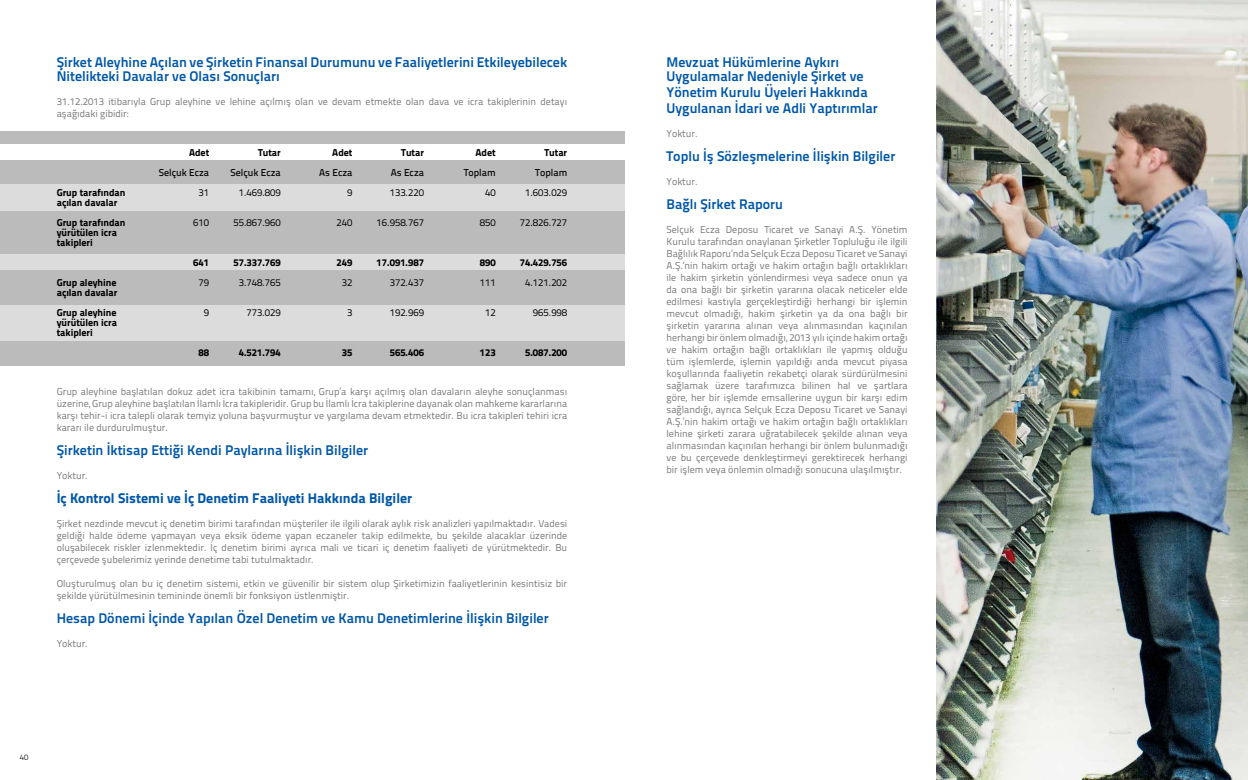
<style>
.page{position:relative;width:1248px;height:780px;background:#fff}
.page>*{position:absolute;margin:0;border:0;box-sizing:border-box;transform-origin:0 0}
.t1{font:14px/14px "Titillium Text 25 L 800 wt";color:#0057a8}
.t2{font:14px "Titillium Text 25 L 999 wt";color:#0057a8}
.t3{font:10px/12px "Titillium Text 25 L 400 wt";color:#77777a;text-align:justify}
.t4{font:10px/10px "Titillium Text 25 L 999 wt";color:#000}
.t5{font:10px "Titillium Text 25 L 400 wt";color:#000}
.t6{font:10px "Titillium Text 25 L 600 wt";color:#000}
.t7{font:8px "Titillium Text 25 L 250 wt";color:#000}
</style>
<div class="page">
<div style="left:0;top:131px;width:624px;height:235px;background:#bbbbbc"></div>
<div style="left:0;top:144px;width:624px;height:15px;background:#fff"></div>
<div style="left:0;top:184px;width:624px;height:27px;background:#dcdcdd"></div>
<div style="left:0;top:254px;width:624px;height:16px;background:#dcdcdd"></div>
<div style="left:0;top:305px;width:624px;height:35px;background:#dcdcdd"></div>
<img style="left:936px;top:0;width:311px;height:780px">
<h1 class="t1" style="left:57px;top:54px;width:512px">Şirket Aleyhine Açılan ve Şirketin Finansal Durumunu ve Faaliyetlerini Etkileyebilecek<br>Nitelikteki Davalar ve Olası Sonuçları</h1>
<p class="t3" style="left:57px;top:95px;width:512px">31.12.2013 itibarıyla Grup aleyhine ve lehine açılmış olan ve devam etmekte olan dava ve icra takiplerinin detayı aşağıdaki gibidir:</p>
<p class="t4" style="left:57px;top:187px;width:70px">Grup tarafından açılan davalar</p>
<p class="t4" style="left:57px;top:217px;width:70px">Grup tarafından yürütülen icra takipleri</p>
<p class="t4" style="left:57px;top:277px;width:62px">Grup aleyhine açılan davalar</p>
<p class="t4" style="left:57px;top:307px;width:62px;text-align:justify">Grup aleyhine yürütülen icra takipleri</p>
<p class="t4" style="left:189px;top:147px;width:22px">Adet</p>
<p class="t6" style="left:159px;top:165px;width:52px">Selçuk Ecza</p>
<p class="t5" style="left:198px;top:185px;width:12px">31</p>
<p class="t5" style="left:193px;top:215px;width:17px">610</p>
<p class="t4" style="left:193px;top:257px;width:17px">641</p>
<p class="t5" style="left:198px;top:275px;width:12px">79</p>
<p class="t5" style="left:204px;top:305px;width:7px">9</p>
<p class="t4" style="left:198px;top:347px;width:12px">88</p>
<p class="t4" style="left:258px;top:147px;width:24px">Tutar</p>
<p class="t6" style="left:230px;top:165px;width:52px">Selçuk Ecza</p>
<p class="t5" style="left:239px;top:185px;width:44px">1.469.809</p>
<p class="t5" style="left:233px;top:215px;width:49px">55.867.960</p>
<p class="t4" style="left:233px;top:257px;width:49px">57.337.769</p>
<p class="t5" style="left:239px;top:275px;width:44px">3.748.765</p>
<p class="t5" style="left:246px;top:305px;width:36px">773.029</p>
<p class="t4" style="left:239px;top:347px;width:44px">4.521.794</p>
<p class="t4" style="left:332px;top:147px;width:22px">Adet</p>
<p class="t6" style="left:319px;top:165px;width:35px">As Ecza</p>
<p class="t5" style="left:347px;top:185px;width:7px">9</p>
<p class="t5" style="left:336px;top:215px;width:17px">240</p>
<p class="t4" style="left:336px;top:257px;width:17px">249</p>
<p class="t5" style="left:342px;top:275px;width:12px">32</p>
<p class="t5" style="left:347px;top:305px;width:7px">3</p>
<p class="t4" style="left:342px;top:347px;width:12px">35</p>
<p class="t4" style="left:401px;top:147px;width:24px">Tutar</p>
<p class="t6" style="left:390px;top:165px;width:35px">As Ecza</p>
<p class="t5" style="left:390px;top:185px;width:36px">133.220</p>
<p class="t5" style="left:376px;top:215px;width:49px">16.958.767</p>
<p class="t4" style="left:376px;top:257px;width:49px">17.091.987</p>
<p class="t5" style="left:390px;top:275px;width:36px">372.437</p>
<p class="t5" style="left:390px;top:305px;width:36px">192.969</p>
<p class="t4" style="left:390px;top:347px;width:36px">565.406</p>
<p class="t4" style="left:475px;top:147px;width:22px">Adet</p>
<p class="t6" style="left:463px;top:165px;width:33px">Toplam</p>
<p class="t5" style="left:485px;top:185px;width:12px">40</p>
<p class="t5" style="left:479px;top:215px;width:17px">850</p>
<p class="t4" style="left:479px;top:257px;width:17px">890</p>
<p class="t5" style="left:479px;top:275px;width:17px">111</p>
<p class="t5" style="left:485px;top:305px;width:12px">12</p>
<p class="t4" style="left:479px;top:347px;width:17px">123</p>
<p class="t4" style="left:544px;top:147px;width:24px">Tutar</p>
<p class="t6" style="left:535px;top:165px;width:33px">Toplam</p>
<p class="t5" style="left:525px;top:185px;width:44px">1.603.029</p>
<p class="t5" style="left:520px;top:215px;width:49px">72.826.727</p>
<p class="t4" style="left:520px;top:257px;width:49px">74.429.756</p>
<p class="t5" style="left:525px;top:275px;width:44px">4.121.202</p>
<p class="t5" style="left:533px;top:305px;width:36px">965.998</p>
<p class="t4" style="left:525px;top:347px;width:44px">5.087.200</p>
<p class="t3" style="left:57px;top:385px;width:512px">Grup aleyhine başlatılan dokuz adet icra takibinin tamamı, Grup’a karşı açılmış olan davaların aleyhe sonuçlanması üzerine, Grup aleyhine başlatılan İlamlı İcra takipleridir. Grup bu İlamlı İcra takiplerine dayanak olan mahkeme kararlarına karşı tehir-i icra talepli olarak temyiz yoluna başvurmuştur ve yargılama devam etmektedir. Bu icra takipleri tehiri icra kararı ile durdurulmuştur.</p>
<h1 class="t1" style="left:57px;top:442px;width:313px">Şirketin İktisap Ettiği Kendi Paylarına İlişkin Bilgiler</h1>
<p class="t3" style="left:57px;top:469px;width:33px">Yoktur.</p>
<h1 class="t2" style="left:57px;top:487px;width:357px">İç Kontrol Sistemi ve İç Denetim Faaliyeti Hakkında Bilgiler</h1>
<p class="t3" style="left:57px;top:517px;width:512px">Şirket nezdinde mevcut iç denetim birimi tarafından müşteriler ile ilgili olarak aylık risk analizleri yapılmaktadır. Vadesi geldiği halde ödeme yapmayan veya eksik ödeme yapan eczaneler takip edilmekte, bu şekilde alacaklar üzerinde oluşabilecek riskler izlenmektedir. İç denetim birimi ayrıca mali ve ticari iç denetim faaliyeti de yürütmektedir. Bu çerçevede şubelerimiz yerinde denetime tabi tutulmaktadır.</p>
<p class="t3" style="left:57px;top:577px;width:512px">Oluşturulmuş olan bu iç denetim sistemi, etkin ve güvenilir bir sistem olup Şirketimizin faaliyetlerinin kesintisiz bir şekilde yürütülmesinin temininde önemli bir fonksiyon üstlenmiştir.</p>
<h1 class="t1" style="left:57px;top:610px;width:493px">Hesap Dönemi İçinde Yapılan Özel Denetim ve Kamu Denetimlerine İlişkin Bilgiler</h1>
<p class="t3" style="left:57px;top:637px;width:33px">Yoktur.</p>
<p class="t7" style="left:20px;top:751px;width:10px">40</p>
<h1 class="t1" style="left:666px;top:54px;width:198px">Mevzuat Hükümlerine Aykırı<br>Uygulamalar Nedeniyle Şirket ve</h1>
<h1 class="t1" style="left:666px;top:83px;width:213px;line-height:16px">Yönetim Kurulu Üyeleri Hakkında<br>Uygulanan İdari ve Adli Yaptırımlar</h1>
<p class="t3" style="left:666px;top:127px;width:33px">Yoktur.</p>
<h1 class="t1" style="left:666px;top:148px;width:230px">Toplu İş Sözleşmelerine İlişkin Bilgiler</h1>
<p class="t3" style="left:666px;top:175px;width:33px">Yoktur.</p>
<h1 class="t1" style="left:666px;top:196px;width:118px">Bağlı Şirket Raporu</h1>
<p class="t3" style="left:666px;top:223px;width:242px">Selçuk Ecza Deposu Ticaret ve Sanayi A.Ş. Yönetim Kurulu tarafından onaylanan Şirketler Topluluğu ile ilgili Bağlılık Raporu’nda Selçuk Ecza Deposu Ticaret ve Sanayi A.Ş.’nin hakim ortağı ve hakim ortağın bağlı ortaklıkları ile hakim şirketin yönlendirmesi veya sadece onun ya da ona bağlı bir şirketin yararına olacak neticeler elde edilmesi kastıyla gerçekleştirdiği herhangi bir işlemin mevcut olmadığı, hakim şirketin ya da ona bağlı bir şirketin yararına alınan veya alınmasından kaçınılan herhangi bir önlem olmadığı, 2013 yılı içinde hakim ortağı ve hakim ortağın bağlı ortaklıkları ile yapmış olduğu tüm işlemlerde, işlemin yapıldığı anda mevcut piyasa koşullarında faaliyetin rekabetçi olarak sürdürülmesini sağlamak üzere tarafımızca bilinen hal ve şartlara göre, her bir işlemde emsallerine uygun bir karşı edim sağlandığı, ayrıca Selçuk Ecza Deposu Ticaret ve Sanayi A.Ş.’nin hakim ortağı ve hakim ortağın bağlı ortaklıkları lehine şirketi zarara uğratabilecek şekilde alınan veya alınmasından kaçınılan herhangi bir önlem bulunmadığı ve bu çerçevede denkleştirmeyi gerektirecek herhangi bir işlem veya önlemin olmadığı sonucuna ulaşılmıştır.</p>
</div>
